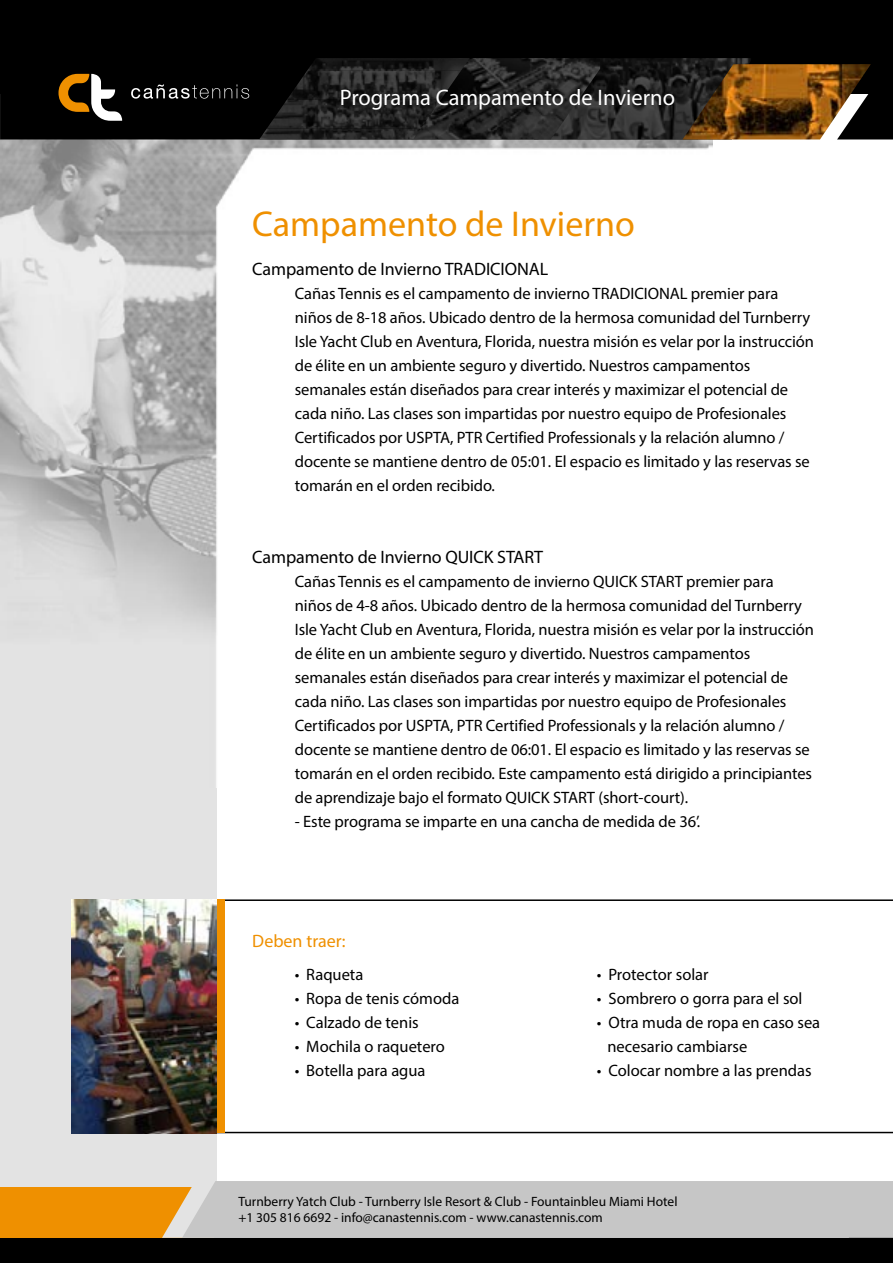
<style>
.page{position:relative;width:893px;height:1263px;background:#fff}
.page>*{position:absolute;margin:0;border:0;box-sizing:border-box;transform-origin:0 0}
.t1{font:36px "Myriad Pro";color:#ef9000}
.t2{font:22.5px "Myriad Pro";color:#fff}
.t3{font:18px "Myriad Pro";letter-spacing:-.005em;color:#000}
.t4{font:18px "Myriad Pro";color:#ef9000}
.t5{font:16.5px/24px "Myriad Pro";letter-spacing:-.005em;color:#000}
.t6{font:13.5px/16.2px "Myriad Pro";color:#000}
</style>
<div class="page">
<div style="left:0;top:216px;width:216px;height:1013px;background:#e3e3e3"></div>
<img style="left:0;top:139px;width:712px;height:497px">
<div style="left:0;top:0;width:893px;height:94px;background:#000"></div>
<div style="left:0;top:73px;width:287px;height:66px;background:#000"></div>
<img style="left:600px;top:58px;width:151px;height:81px">
<img style="left:421px;top:58px;width:179px;height:81px">
<img style="left:307px;top:58px;width:163px;height:13px">
<img style="left:287px;top:71px;width:174px;height:29px">
<img style="left:267px;top:100px;width:174px;height:29px">
<img style="left:259px;top:129px;width:162px;height:10px">
<svg style="left:871px;top:94px;width:22px;height:45px"></svg>
<svg style="left:58px;top:74px;width:64px;height:47px"></svg>
<svg style="left:131px;top:84px;width:118px;height:15px"></svg>
<div style="left:0;top:1230px;width:893px;height:33px;background:#000"></div>
<div style="left:0;top:1187px;width:213px;height:51px;background:#ef9000"></div>
<div style="left:162px;top:1181px;width:731px;height:57px;background:#c6c6c6"></div>
<img style="left:682px;top:64px;width:189px;height:75px">
<svg style="left:224px;top:899px;width:669px;height:234px"></svg>
<div style="left:216px;top:899px;width:8px;height:234px;background:#ef9000"></div>
<img style="left:71px;top:899px;width:145px;height:234px">
<h2 class="t2" style="left:340px;top:84px;width:337px">Programa Campamento de Invierno</h2>
<h1 class="t1" style="left:252px;top:202px;width:384px">Campamento de Invierno</h1>
<p class="t3" style="left:252px;top:258px;width:297px">Campamento de Invierno TRADICIONAL</p>
<p class="t5" style="left:295px;top:281px;width:521px">Cañas Tennis es el campamento de invierno TRADICIONAL premier para niños de 8-18 años. Ubicado dentro de la hermosa comunidad del Turnberry Isle Yacht Club en Aventura, Florida, nuestra misión es velar por la instrucción de élite en un ambiente seguro y divertido. Nuestros campamentos semanales están diseñados para crear interés y maximizar el potencial de cada niño. Las clases son impartidas por nuestro equipo de Profesionales Certificados por USPTA, PTR Certified Professionals y la relación alumno / docente se mantiene dentro de 05:01. El espacio es limitado y las reservas se tomarán en el orden recibido.</p>
<p class="t3" style="left:252px;top:546px;width:292px">Campamento de Invierno QUICK START</p>
<p class="t5" style="left:295px;top:569px;width:521px">Cañas Tennis es el campamento de invierno QUICK START premier para niños de 4-8 años. Ubicado dentro de la hermosa comunidad del Turnberry Isle Yacht Club en Aventura, Florida, nuestra misión es velar por la instrucción de élite en un ambiente seguro y divertido. Nuestros campamentos semanales están diseñados para crear interés y maximizar el potencial de cada niño. Las clases son impartidas por nuestro equipo de Profesionales Certificados por USPTA, PTR Certified Professionals y la relación alumno / docente se mantiene dentro de 06:01. El espacio es limitado y las reservas se tomarán en el orden recibido. Este campamento está dirigido a principiantes de aprendizaje bajo el formato QUICK START (short-court).</p>
<p class="t5" style="left:295px;top:809px;width:407px">- Este programa se imparte en una cancha de medida de 36’.</p>
<p class="t4" style="left:252px;top:930px;width:95px">Deben traer:</p>
<p class="t5" style="left:295px;top:962px;width:70px">• Raqueta</p>
<p class="t5" style="left:295px;top:986px;width:166px">• Ropa de tenis cómoda</p>
<p class="t5" style="left:295px;top:1010px;width:125px">• Calzado de tenis</p>
<p class="t5" style="left:295px;top:1034px;width:152px">• Mochila o raquetero</p>
<p class="t5" style="left:295px;top:1058px;width:132px">• Botella para agua</p>
<p class="t5" style="left:597px;top:962px;width:113px">• Protector solar</p>
<p class="t5" style="left:597px;top:986px;width:207px">• Sombrero o gorra para el sol</p>
<p class="t5" style="left:607px;top:1010px;width:214px;text-indent:-10px">• Otra muda de ropa en caso sea necesario cambiarse</p>
<p class="t5" style="left:597px;top:1058px;width:216px">• Colocar nombre a las prendas</p>
<p class="t6" style="left:238px;top:1193px;width:441px">Turnberry Yatch Club - Turnberry Isle Resort &amp; Club - Fountainbleu Miami Hotel +1 305 816 6692 - info@canastennis.com - www.canastennis.com</p>
</div>
